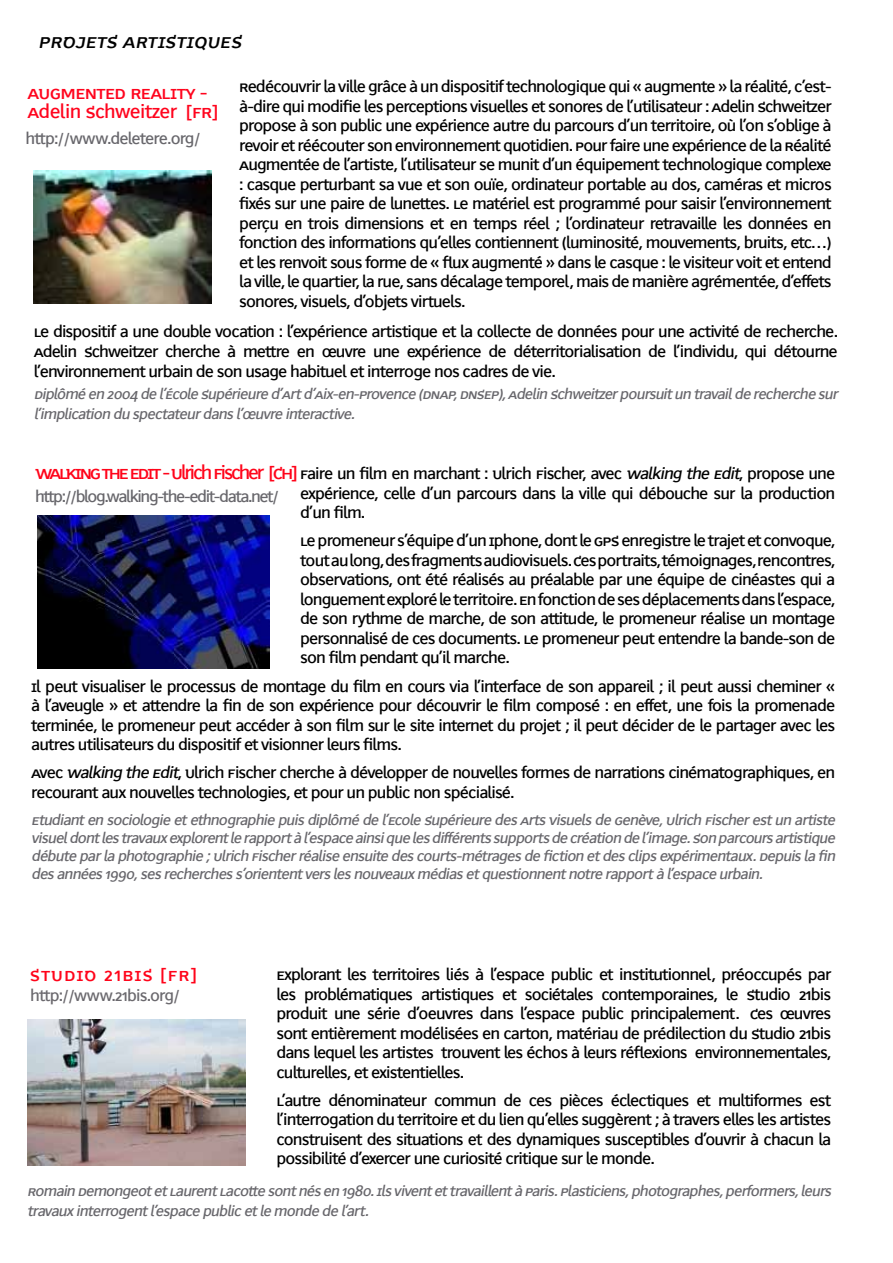
<style>
.page{position:relative;width:893px;height:1263px;background:#fff}
.page>*{position:absolute;margin:0;border:0;box-sizing:border-box;transform-origin:0 0}
.t1{font:italic 500 21px "Amb Newut Classic";color:#000}
.t2{font:500 19.5px/19px "Amb Newut Classic";letter-spacing:-.03em;color:#ff041d}
.t3{font:500 19.5px "Amb Newut Classic";letter-spacing:.05em;color:#ff041a}
.t4{font:500 16.5px/19.5px "Amb Newut Classic";letter-spacing:-.05em;color:#000;text-align:justify}
.t5{font:500 16.5px "Amb Newut Classic";letter-spacing:-.08em;color:#68676c}
.t6{font:500 16.5px "Amb Newut Classic";letter-spacing:-.05em;color:#68676c}
.t7{font:500 16.5px "Amb Newut Classic";letter-spacing:-.05em;color:#6b696e}
.t8{font:italic 500 15px/18px "Amb Newut Classic";letter-spacing:-.055em;color:#68676c}
.s1{font-size:19.5px;color:#ff041a}
.s2{font-style:italic}
</style>
<div class="page">
<img style="left:34px;top:171px;width:177px;height:133px">
<img style="left:28px;top:1020px;width:218px;height:145px">
<img style="left:38px;top:515px;width:232px;height:153px">
<p class="t1" style="left:38px;top:31px;width:208px">PROJETS ARTISTIQUES</p>
<p class="t4" style="left:239px;top:78px;width:594px">Redécouvrir la ville grâce à un dispositif technologique qui « augmente » la réalité, c’est&shy;à-dire qui modifie les perceptions visuelles et sonores de l’utilisateur : Adelin Schweitzer propose à son public une expérience autre du parcours d’un territoire, où l’on s’oblige à revoir et réécouter son environnement quotidien. Pour faire une expérience de la Réalité Augmentée de l’artiste, l’utilisateur se munit d’un équipement technologique complexe : casque perturbant sa vue et son ouïe, ordinateur portable au dos, caméras et micros fixés sur une paire de lunettes. Le matériel est programmé pour saisir l’environnement perçu en trois dimensions et en temps réel ; l’ordinateur retravaille les données en fonction des informations qu’elles contiennent (luminosité, mouvements, bruits, etc…) et les renvoit sous forme de « flux augmenté » dans le casque : le visiteur voit et entend la ville, le quartier, la rue, sans décalage temporel, mais de manière agrémentée, d’effets sonores, visuels, d’objets virtuels.</p>
<p class="t2" style="left:28px;top:84px;width:192px">AUGMENTED REALITY -<br>Adelin Schweitzer [FR]</p>
<p class="t6" style="left:26px;top:131px;width:177px">http://www.deletere.org/</p>
<p class="t4" style="left:34px;top:323px;width:806px">Le dispositif a une double vocation : l’expérience artistique et la collecte de données pour une activité de recherche.<br>Adelin Schweitzer cherche à mettre en œuvre une expérience de déterritorialisation de l’individu, qui détourne l’environnement urbain de son usage habituel et interroge nos cadres de vie.</p>
<p class="t8" style="left:34px;top:385px;width:808px;line-height:19.8px">Diplômé en 2004 de l’École Supérieure d’Artd’Aix-en-Provence (DNAP,DNSEP),Adelin Schweitzerpoursuitun travailde recherche sur l’implication du spectateurdansl’œuvre interactive.</p>
<p class="t4" style="left:300px;top:465px;width:537px;text-indent:-265px"><span class="s1">WALKING THE EDIT - Ulrich Fischer [CH]</span> Faire un film en marchant : Ulrich Fischer, avec <span class="s2">Walking the Edit</span>, propose une expérience, celle d’un parcours dans la ville qui débouche sur la production d’un film.</p>
<p class="t4" style="left:300px;top:532px;width:537px">Le promeneur s’équipe d’un Iphone, dont le GPS enregistre le trajet et convoque, tout au long, des fragments audiovisuels. Ces portraits, témoignages, rencontres, observations, ont été réalisés au préalable par une équipe de cinéastes qui a longuement exploré le territoire. En fonction de ses déplacements dans l’espace, de son rythme de marche, de son attitude, le promeneur réalise un montage personnalisé de ces documents. Le promeneur peut entendre la bande-son de son film pendant qu’il marche.</p>
<p class="t4" style="left:31px;top:677px;width:806px">Il peut visualiser le processus de montage du film en cours via l’interface de son appareil ; il peut aussi cheminer « à l’aveugle » et attendre la fin de son expérience pour découvrir le film composé : en effet, une fois la promenade terminée, le promeneur peut accéder à son film sur le site internet du projet ; il peut décider de le partager avec les autres utilisateurs du dispositif et visionner leurs films.</p>
<p class="t4" style="left:31px;top:764px;width:806px">Avec <span class="s2">Walking the Edit</span>, Ulrich Fischer cherche à développer de nouvelles formes de narrations cinématographiques, en recourant aux nouvelles technologies, et pour un public non spécialisé.</p>
<p class="t8" style="left:31px;top:811px;width:808px;text-align:justify">Etudianten sociologie etethnographie puisdiplômé de l’Ecole Supérieure desArtsVisuelsde Genève,Ulrich Fischerestun artiste visueldontlestravaux explorentle rapportà l’espace ainsique lesdifférentssupportsde création de l’image.Son parcoursartistique débute parla photographie ;Ulrich Fischerréalise ensuite descourts-métragesde fiction etdesclipsexpérimentaux.Depuisla fin desannées1990,sesrecherchess’oriententverslesnouveaux médiasetquestionnentnotre rapportà l’espace urbain.</p>
<p class="t5" style="left:35px;top:489px;width:246px">http://blog.walking-the-edit-data.net/</p>
<p class="t3" style="left:30px;top:965px;width:169px">STUDIO 21BIS [FR]</p>
<p class="t7" style="left:30px;top:987px;width:151px">http://www.21bis.org/</p>
<p class="t4" style="left:276px;top:966px;width:556px">Explorant les territoires liés à l’espace public et institutionnel, préoccupés par les problématiques artistiques et sociétales contemporaines, le Studio 21bis produit une série d’oeuvres dans l’espace public principalement. Ces œuvres sont entièrement modélisées en carton, matériau de prédilection du Studio 21bis dans lequel les artistes trouvent les échos à leurs réflexions environnementales, culturelles, et existentielles.</p>
<p class="t4" style="left:276px;top:1091px;width:556px">L’autre dénominateur commun de ces pièces éclectiques et multiformes est l’interrogation du territoire et du lien qu’elles suggèrent ; à travers elles les artistes construisent des situations et des dynamiques susceptibles d’ouvrir à chacun la possibilité d’exercer une curiosité critique sur le monde.</p>
<p class="t8" style="left:27px;top:1182px;width:808px;line-height:19.8px">Romain DemongeotetLaurentLacotte sontnésen 1980.Ilsviventettravaillentà Paris.Plasticiens,photographes,performers,leurs travaux interrogentl’espace public etle monde de l’art.</p>
</div>
